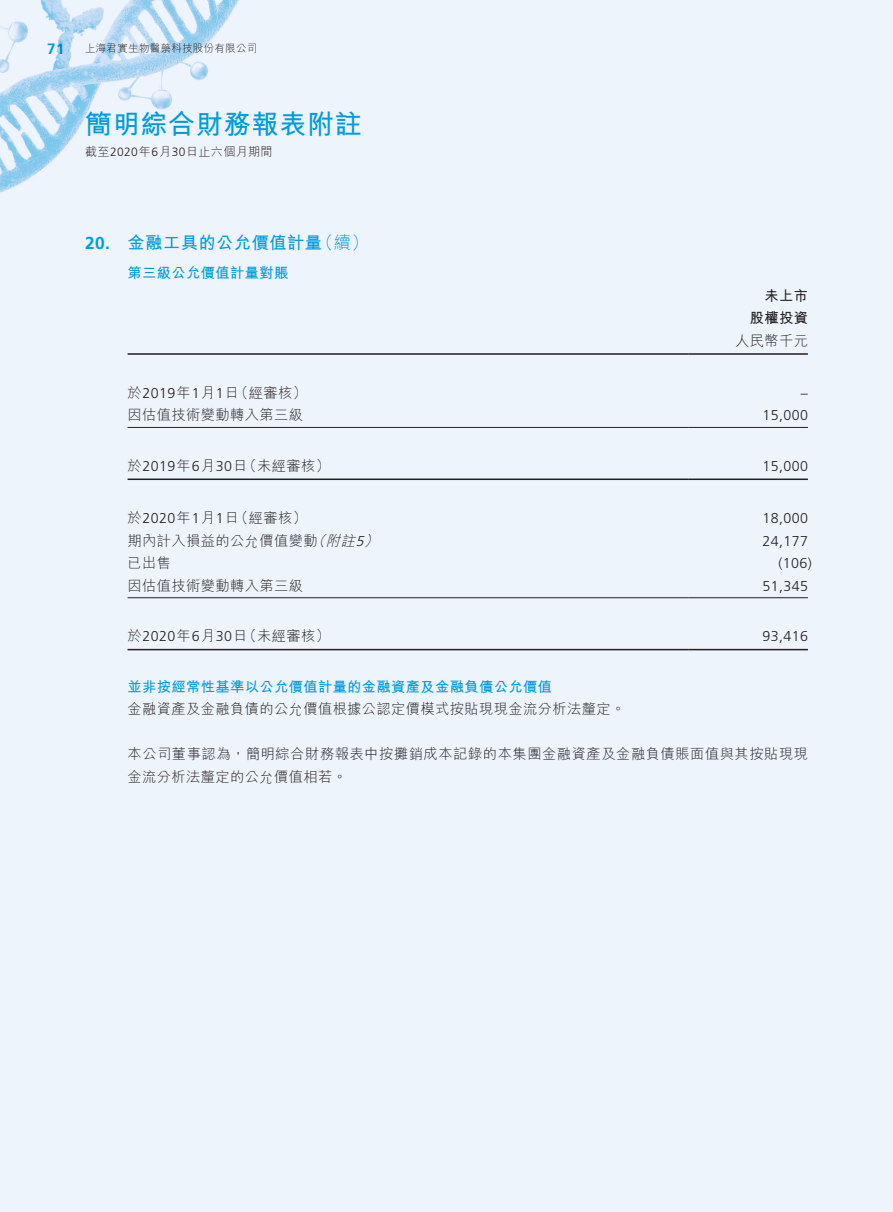
<style>
.page{position:relative;width:893px;height:1212px;background:#eef4fc}
.page>*{position:absolute;margin:0;border:0;box-sizing:border-box;transform-origin:0 0}
.t1{font:700 27px "M Hei HK";letter-spacing:.03em;color:#009bde}
.t2{font:700 17.25px "M Hei HK";letter-spacing:.03em;color:#009bde}
.t3{font:300 17.25px "M Hei HK";color:#009bde}
.t4{font:700 17.25px "Frutiger LT Std";color:#009bde}
.t5{font:700 15px "Frutiger LT Std";color:#009bde}
.t6{font:300 14.25px/22.5px "M Hei HK";letter-spacing:.03em;color:#231f20}
.t7{font:300 14.25px "Frutiger LT Std";letter-spacing:.03em;color:#231f20}
.t8{font:700 14.25px "M Hei HK";letter-spacing:.03em;color:#009bde}
.t9{font:700 14.25px/22.5px "M Hei HK";letter-spacing:.03em;color:#231f20;text-align:right}
.t10{font:italic 300 14.25px "M Hei HK";color:#231f20}
.t11{font:300 12px "M Hei HK";letter-spacing:.03em;color:#231f20}
.t12{font:300 10.5px "M Hei HK";letter-spacing:.03em;color:#231f20}
.s1{font-family:"Frutiger LT Std"}
.s2{font-family:"M Hei HK"}
</style>
<div class="page">
<hr style="left:128px;top:353px;width:561px;height:2px;background:#231f20">
<hr style="left:689px;top:353px;width:119px;height:2px;background:#231f20">
<hr style="left:128px;top:427px;width:561px;height:1px;background:#231f20">
<hr style="left:689px;top:427px;width:119px;height:1px;background:#231f20">
<hr style="left:128px;top:478px;width:561px;height:2px;background:#231f20">
<hr style="left:689px;top:478px;width:119px;height:2px;background:#231f20">
<hr style="left:128px;top:597px;width:561px;height:1px;background:#231f20">
<hr style="left:689px;top:597px;width:119px;height:1px;background:#231f20">
<hr style="left:128px;top:649px;width:561px;height:1px;background:#231f20">
<hr style="left:689px;top:649px;width:119px;height:1px;background:#231f20">
<img style="left:0;top:0;width:239px;height:193px">
<p class="t5" style="left:47px;top:40px;width:19px">71</p>
<p class="t12" style="left:85px;top:43px;width:174px">上海君實生物醫藥科技股份有限公司</p>
<h1 class="t1" style="left:85px;top:104px;width:278px">簡明綜合財務報表附註</h1>
<p class="t11" style="left:85px;top:146px;width:189px">截至<span class="s1">2020</span>年<span class="s1">6</span>月<span class="s1">30</span>日止六個月期間</p>
<p class="t4" style="left:85px;top:233px;width:26px">20.</p>
<p class="t3" style="left:316px;top:234px;width:54px">（續(</p>
<p class="t2" style="left:128px;top:230px;width:196px">金融工具的公允價值計量</p>
<p class="t8" style="left:128px;top:263px;width:162px">第三級公允價值計量對賬</p>
<p class="t9" style="left:750px;top:283px;width:60px">未上市股權投資</p>
<p class="t6" style="left:735px;top:329px;width:74px">人民幣千元</p>
<p class="t6" style="left:234px;top:381px;width:74px">（經審核(</p>
<p class="t7" style="left:128px;top:385px;width:113px"><span class="s2">於</span>2019<span class="s2">年</span>1<span class="s2">月</span>1<span class="s2">日</span></p>
<p class="t7" style="left:801px;top:385px;width:9px">–</p>
<p class="t6" style="left:128px;top:404px;width:177px">因估值技術變動轉入第三級</p>
<p class="t7" style="left:762px;top:407px;width:47px">15,000</p>
<p class="t6" style="left:242px;top:454px;width:89px">（未經審核(</p>
<p class="t7" style="left:128px;top:458px;width:121px"><span class="s2">於</span>2019<span class="s2">年</span>6<span class="s2">月</span>30<span class="s2">日</span></p>
<p class="t7" style="left:762px;top:458px;width:47px">15,000</p>
<p class="t6" style="left:234px;top:506px;width:74px">（經審核(</p>
<p class="t7" style="left:128px;top:510px;width:113px"><span class="s2">於</span>2020<span class="s2">年</span>1<span class="s2">月</span>1<span class="s2">日</span></p>
<p class="t7" style="left:762px;top:510px;width:47px">18,000</p>
<p class="t10" style="left:311px;top:533px;width:20px">（</p>
<p class="t10" style="left:356px;top:533px;width:28px">(<span class="s1">5</span></p>
<p class="t10" style="left:326px;top:533px;width:34px">附註</p>
<p class="t6" style="left:128px;top:529px;width:192px">期內計入損益的公允價值變動</p>
<p class="t7" style="left:762px;top:533px;width:47px">24,177</p>
<p class="t6" style="left:128px;top:551px;width:45px">已出售</p>
<p class="t7" style="left:779px;top:555px;width:35px">)106(</p>
<p class="t6" style="left:128px;top:574px;width:177px">因估值技術變動轉入第三級</p>
<p class="t7" style="left:762px;top:578px;width:47px">51,345</p>
<p class="t6" style="left:242px;top:625px;width:89px">（未經審核(</p>
<p class="t7" style="left:128px;top:628px;width:121px"><span class="s2">於</span>2020<span class="s2">年</span>6<span class="s2">月</span>30<span class="s2">日</span></p>
<p class="t8" style="left:128px;top:676px;width:426px">並非按經常性基準以公允價值計量的金融資產及金融負債公允價值</p>
<p class="t6" style="left:128px;top:697px;width:499px">金融資產及金融負債的公允價值根據公認定價模式按貼現現金流分析法釐定。</p>
<p class="t6" style="left:128px;top:742px;width:682px">本公司董事認為，簡明綜合財務報表中按攤銷成本記錄的本集團金融資產及金融負債賬面值與其按貼現現金流分析法釐定的公允價值相若。</p>
<p class="t7" style="left:762px;top:628px;width:47px">93,416</p>
</div>
